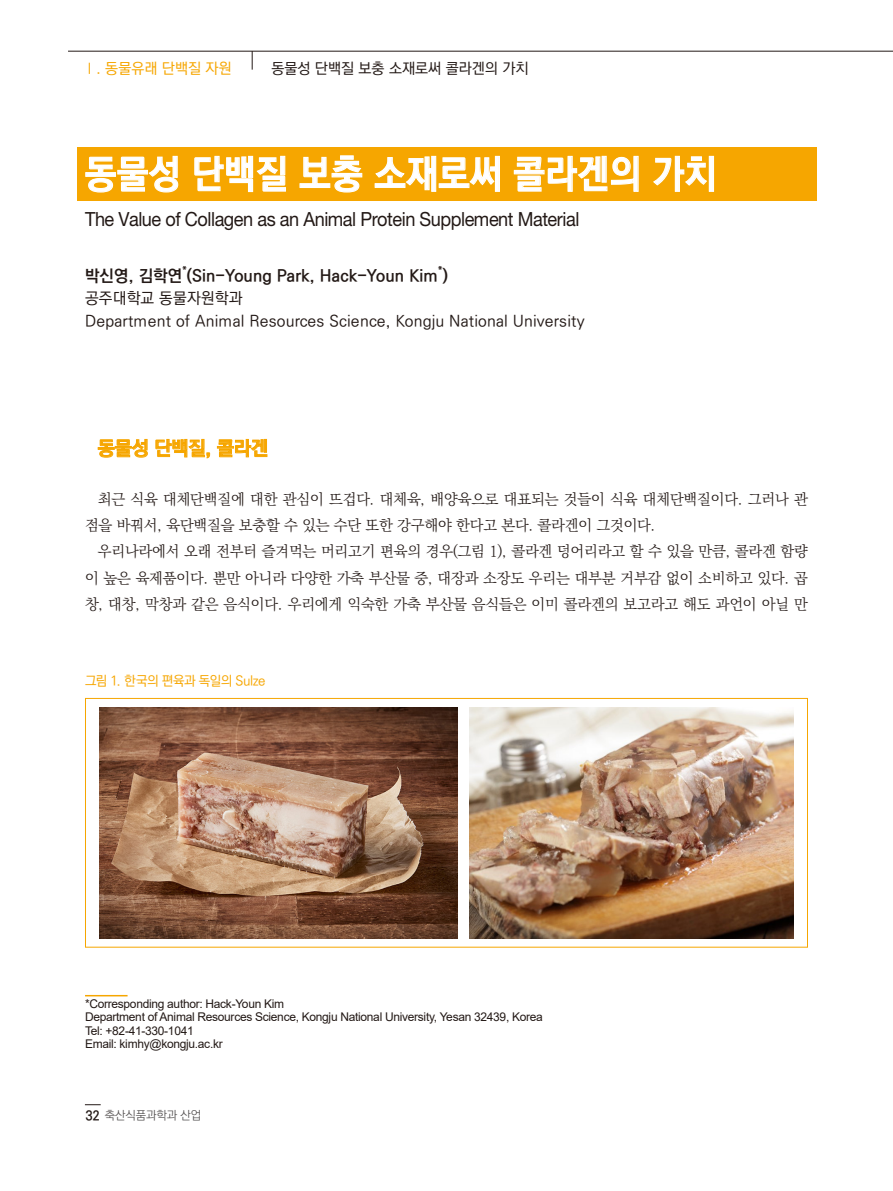
<style>
.page{position:relative;width:893px;height:1191px;background:#fff}
.page>*{position:absolute;margin:0;border:0;box-sizing:border-box;transform-origin:0 0}
.t1{font:700 39px "Ko Pub World Dotum";letter-spacing:.02em;color:#fff;scale:.92 1}
.t2{font:19.5px "Helvetica Neue LT Pro";letter-spacing:-.025em;color:#231916;scale:.93 1}
.t3{font:700 19.5px "Ko Pub World Dotum";color:#f6a600}
.t4{font:700 16.5px "Ko Pub World Dotum";letter-spacing:.01em;color:#231916}
.t5{font:500 15.75px "Ko Pub World Dotum";letter-spacing:.01em;color:#231916}
.t6{font:300 15px/26.4px "Ko Pub World Batang";letter-spacing:-.01em;color:#231916}
.t7{font:500 15px "Ko Pub World Dotum";color:#231916}
.t8{font:500 15px "Ko Pub World Dotum";color:#f6a600}
.t9{font:500 13.5px "Ko Pub World Dotum";letter-spacing:-.035em;color:#f6a600}
.t10{font:700 13.5px "Ko Pub World Dotum";color:#231916;scale:.91 1}
.t11{font:12px "Arial";letter-spacing:-.025em;color:#231916}
.t12{font:300 12px "Ko Pub World Dotum";letter-spacing:-.01em;color:#4d4a4a}
.t13{font:700 9.6px "Ko Pub World Dotum";color:#231916}
</style>
<div class="page">
<hr style="left:68px;top:51px;width:825px;height:1px;background:#231916">
<svg style="left:85px;top:1104px;width:16px;height:1px"></svg>
<svg style="left:252px;top:51px;width:1px;height:19px"></svg>
<div style="left:77px;top:148px;width:739px;height:53px;background:#f6a600"></div>
<svg style="left:85px;top:155px;width:94px;height:38px"></svg>
<svg style="left:194px;top:155px;width:92px;height:38px"></svg>
<svg style="left:299px;top:155px;width:64px;height:38px"></svg>
<svg style="left:374px;top:155px;width:126px;height:37px"></svg>
<svg style="left:513px;top:155px;width:126px;height:37px"></svg>
<svg style="left:653px;top:155px;width:62px;height:37px"></svg>
<svg style="left:98px;top:439px;width:50px;height:18px"></svg>
<svg style="left:156px;top:439px;width:54px;height:19px"></svg>
<svg style="left:217px;top:439px;width:50px;height:18px"></svg>
<hr style="left:85px;top:995px;width:43px;height:1px;background:#f6a600">
<div style="left:85px;top:698px;width:723px;height:249px;border:1px solid #f6a600"></div>
<img style="left:99px;top:707px;width:359px;height:231px">
<img style="left:469px;top:707px;width:325px;height:231px">
<p class="t8" style="left:83px;top:57px;width:150px">Ⅰ. 동물유래 단백질 자원</p>
<p class="t7" style="left:271px;top:57px;width:259px">동물성 단백질 보충 소재로써 콜라겐의 가치</p>
<p class="t1" style="left:85px;top:146px;width:687px">동물성 단백질 보충 소재로써 콜라겐의 가치</p>
<p class="t2" style="left:85px;top:207px;width:533px">The Value of Collagen as an Animal Protein Supplement Material</p>
<p class="t4" style="left:85px;top:264px;width:364px">박신영, 김학연 (Sin-Young Park, Hack-Youn Kim )</p>
<p class="t13" style="left:182px;top:263px;width:6px">*</p>
<p class="t13" style="left:438px;top:263px;width:6px">*</p>
<p class="t5" style="left:85px;top:287px;width:159px">공주대학교 동물자원학과</p>
<p class="t5" style="left:85px;top:310px;width:501px">Department of Animal Resources Science, Kongju National University</p>
<p class="t3" style="left:98px;top:434px;width:172px">동물성 단백질, 콜라겐</p>
<p class="t6" style="left:85px;top:486px;width:724px;text-indent:13px">최근 식육 대체단백질에 대한 관심이 뜨겁다. 대체육, 배양육으로 대표되는 것들이 식육 대체단백질이다. 그러나 관 점을 바꿔서, 육단백질을 보충할 수 있는 수단 또한 강구해야 한다고 본다. 콜라겐이 그것이다.</p>
<p class="t6" style="left:85px;top:539px;width:724px;text-align:justify;text-indent:13px">우리나라에서 오래 전부터 즐겨먹는 머리고기 편육의 경우(그림 1), 콜라겐 덩어리라고 할 수 있을 만큼, 콜라겐 함량 이 높은 육제품이다. 뿐만 아니라 다양한 가축 부산물 중, 대장과 소장도 우리는 대부분 거부감 없이 소비하고 있다. 곱 창, 대창, 막창과 같은 음식이다. 우리에게 익숙한 가축 부산물 음식들은 이미 콜라겐의 보고라고 해도 과언이 아닐 만</p>
<p class="t9" style="left:85px;top:671px;width:182px">그림 1. 한국의 편육과 독일의 Sulze</p>
<p class="t11" style="left:85px;top:995px;width:201px">*Corresponding author: Hack-Youn Kim</p>
<p class="t11" style="left:85px;top:1009px;width:459px">Department of Animal Resources Science, Kongju National University, Yesan 32439, Korea</p>
<p class="t11" style="left:85px;top:1022px;width:110px">Tel: +82-41-330-1041</p>
<p class="t11" style="left:85px;top:1036px;width:139px">Email: kimhy@kongju.ac.kr</p>
<p class="t10" style="left:86px;top:1105px;width:17px">32</p>
<p class="t12" style="left:105px;top:1106px;width:98px">축산식품과학과 산업</p>
</div>
